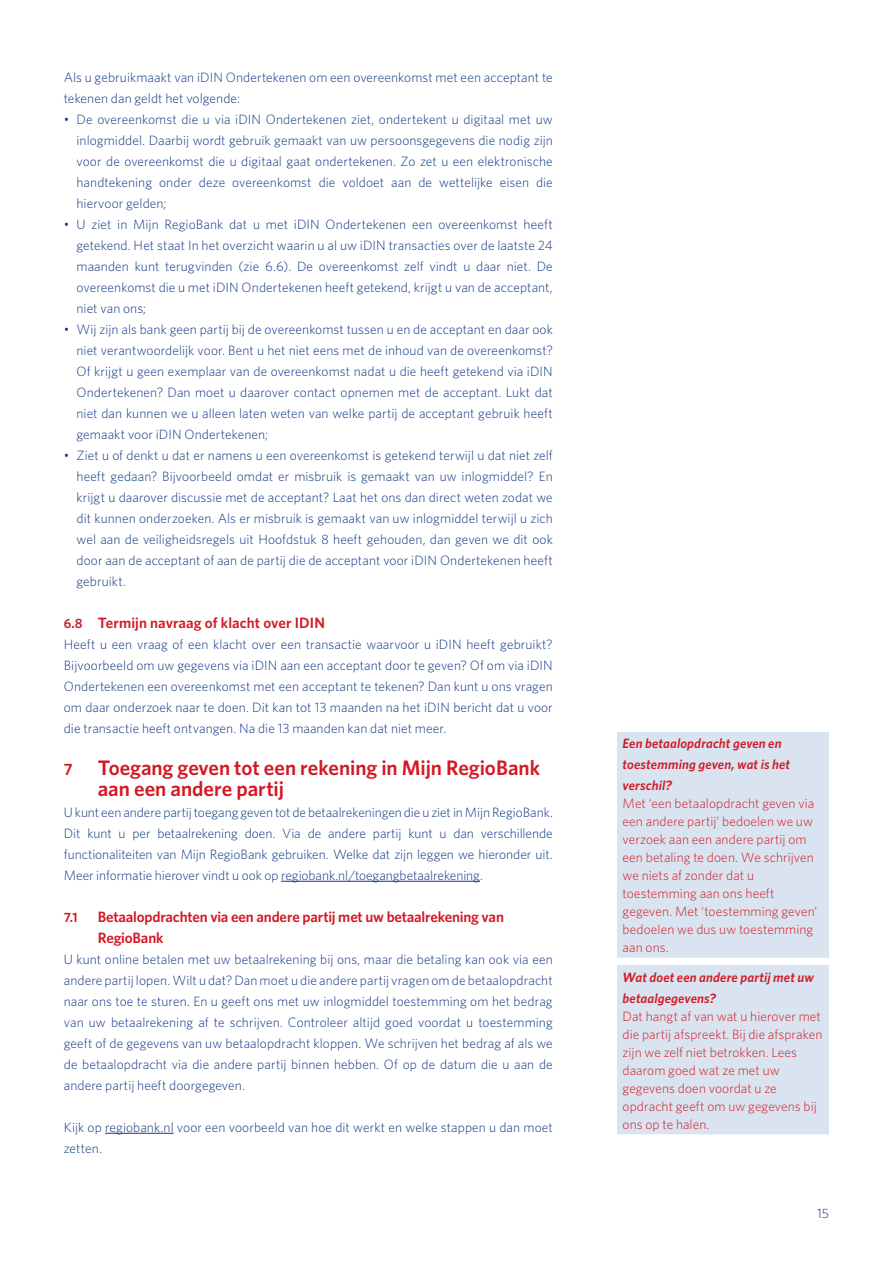
<style>
.page{position:relative;width:893px;height:1263px;background:#fff}
.page>*{position:absolute;margin:0;border:0;box-sizing:border-box;transform-origin:0 0}
.t1{font:600 21px/21px "Whitney";letter-spacing:-.005em;color:#d21925}
.t2{font:600 15px/21px "Whitney";letter-spacing:-.01em;color:#d21925}
.t3{font:300 13.5px/21px "Whitney";letter-spacing:.005em;color:#103682;text-align:justify}
.t4{font:300 13.5px/18px "Whitney";letter-spacing:.005em;color:#d21925}
.t5{font:italic 600 13.5px/21px "Whitney";letter-spacing:.01em;color:#d21925}
.t6{font:600 13.5px "Whitney";color:#d21925}
.s1{font-size:13.5px}
.s2{font-size:16.5px}
</style>
<div class="page">
<div style="left:617px;top:732px;width:211px;height:226px;background:#d9e4f0"></div>
<div style="left:617px;top:965px;width:211px;height:170px;background:#d9e4f0"></div>
<hr style="left:617px;top:1134px;width:211px;height:2px;background:#fff">
<hr style="left:281px;top:881px;width:199px;height:1px;background:#103682">
<hr style="left:105px;top:1133px;width:69px;height:1px;background:#103682">
<p class="t3" style="left:64px;top:66px;width:490px">Als u gebruikmaakt van iDIN Ondertekenen om een overeenkomst met een acceptant te tekenen dan geldt het volgende:</p>
<p class="t3" style="left:77px;top:108px;width:478px;text-indent:-13px">• De overeenkomst die u via iDIN Ondertekenen ziet, ondertekent u digitaal met uw inlogmiddel. Daarbij wordt gebruik gemaakt van uw persoonsgegevens die nodig zijn voor de overeenkomst die u digitaal gaat ondertekenen. Zo zet u een elektronische handtekening onder deze overeenkomst die voldoet aan de wettelijke eisen die hiervoor gelden;</p>
<p class="t3" style="left:77px;top:213px;width:478px;text-indent:-13px">• U ziet in Mijn RegioBank dat u met iDIN Ondertekenen een overeenkomst heeft getekend. Het staat In het overzicht waarin u al uw iDIN transacties over de laatste 24 maanden kunt terugvinden (zie 6.6). De overeenkomst zelf vindt u daar niet. De overeenkomst die u met iDIN Ondertekenen heeft getekend, krijgt u van de acceptant, niet van ons;</p>
<p class="t3" style="left:77px;top:318px;width:478px;text-indent:-13px">• Wij zijn als bank geen partij bij de overeenkomst tussen u en de acceptant en daar ook niet verantwoordelijk voor. Bent u het niet eens met de inhoud van de overeenkomst?<br>Of krijgt u geen exemplaar van de overeenkomst nadat u die heeft getekend via iDIN Ondertekenen? Dan moet u daarover contact opnemen met de acceptant. Lukt dat niet dan kunnen we u alleen laten weten van welke partij de acceptant gebruik heeft gemaakt voor iDIN Ondertekenen;</p>
<p class="t3" style="left:77px;top:444px;width:478px;text-indent:-13px">• Ziet u of denkt u dat er namens u een overeenkomst is getekend terwijl u dat niet zelf heeft gedaan? Bijvoorbeeld omdat er misbruik is gemaakt van uw inlogmiddel? En krijgt u daarover discussie met de acceptant? Laat het ons dan direct weten zodat we dit kunnen onderzoeken. Als er misbruik is gemaakt van uw inlogmiddel terwijl u zich wel aan de veiligheidsregels uit Hoofdstuk 8 heeft gehouden, dan geven we dit ook door aan de acceptant of aan de partij die de acceptant voor iDIN Ondertekenen heeft gebruikt.</p>
<p class="t2" style="left:64px;top:612px;width:263px"><span class="s1">6.8</span> Termijn navraag of klacht over IDIN</p>
<p class="t3" style="left:64px;top:633px;width:490px">Heeft u een vraag of een klacht over een transactie waarvoor u iDIN heeft gebruikt?<br>Bijvoorbeeld om uw gegevens via iDIN aan een acceptant door te geven? Of om via iDIN Ondertekenen een overeenkomst met een acceptant te tekenen? Dan kunt u ons vragen om daar onderzoek naar te doen. Dit kan tot 13 maanden na het iDIN bericht dat u voor die transactie heeft ontvangen. Na die 13 maanden kan dat niet meer.</p>
<h1 class="t1" style="left:98px;top:757px;width:444px;text-indent:-34px"><span class="s2">7</span> Toegang geven tot een rekening in Mijn RegioBank aan een andere partij</h1>
<p class="t3" style="left:64px;top:801px;width:491px">U kunt een andere partij toegang geven tot de betaalrekeningen die u ziet in Mijn RegioBank.<br>Dit kunt u per betaalrekening doen. Via de andere partij kunt u dan verschillende functionaliteiten van Mijn RegioBank gebruiken. Welke dat zijn leggen we hieronder uit.<br>Meer informatie hierover vindt u ook op regiobank.nl/toegangbetaalrekening.</p>
<p class="t6" style="left:64px;top:908px;width:15px">7.1</p>
<p class="t2" style="left:98px;top:906px;width:408px">Betaalopdrachten via een andere partij met uw betaalrekening van<br>RegioBank</p>
<p class="t3" style="left:64px;top:948px;width:491px">U kunt online betalen met uw betaalrekening bij ons, maar die betaling kan ook via een andere partij lopen. Wilt u dat? Dan moet u die andere partij vragen om de betaalopdracht naar ons toe te sturen. En u geeft ons met uw inlogmiddel toestemming om het bedrag van uw betaalrekening af te schrijven. Controleer altijd goed voordat u toestemming geeft of de gegevens van uw betaalopdracht kloppen. We schrijven het bedrag af als we de betaalopdracht via die andere partij binnen hebben. Of op de datum die u aan de andere partij heeft doorgegeven.</p>
<p class="t3" style="left:64px;top:1116px;width:490px">Kijk op regiobank.nl voor een voorbeeld van hoe dit werkt en welke stappen u dan moet zetten.</p>
<p class="t5" style="left:623px;top:733px;width:169px">Een betaalopdracht geven en toestemming geven, wat is het verschil?</p>
<p class="t4" style="left:623px;top:794px;width:196px">Met ‘een betaalopdracht geven via een andere partij’ bedoelen we uw verzoek aan een andere partij om een betaling te doen. We schrijven we niets af zonder dat u toestemming aan ons heeft gegeven. Met ‘toestemming geven’ bedoelen we dus uw toestemming aan ons.</p>
<p class="t5" style="left:623px;top:966px;width:193px">Wat doet een andere partij met uw betaalgegevens?</p>
<p class="t4" style="left:623px;top:1007px;width:201px">Dat hangt af van wat u hierover met die partij afspreekt. Bij die afspraken zijn we zelf niet betrokken. Lees daarom goed wat ze met uw gegevens doen voordat u ze opdracht geeft om uw gegevens bij ons op te halen.</p>
<p class="t3" style="left:817px;top:1203px;width:14px">15</p>
</div>
